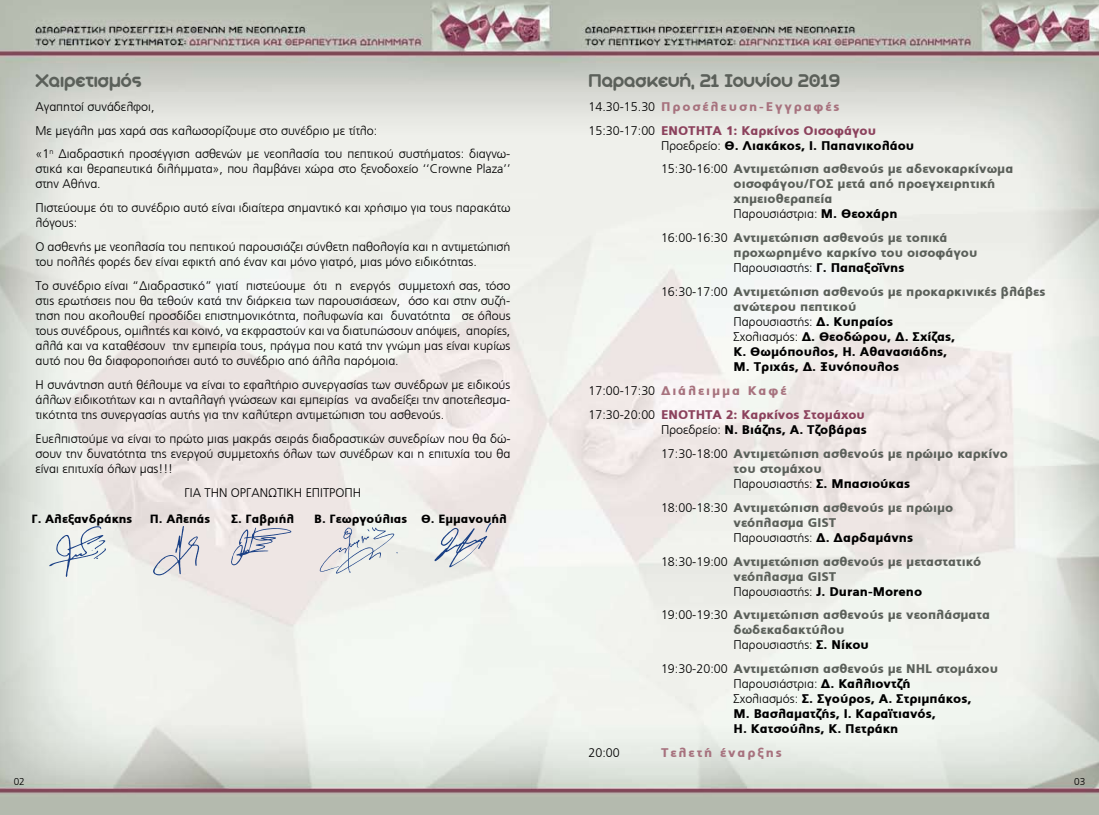
<style>
.page{position:relative;width:1099px;height:815px;background:#fff}
.page>*{position:absolute;margin:0;border:0;box-sizing:border-box;transform-origin:0 0}
.t1{font:20px "Aka Acid GR Soft Ice Cream";color:#5b605a}
.t2{font:300 12.5px/15px "PF Catalog";color:#000}
.t3{font:900 12.5px/15px "PF Catalog";color:#5b605a}
.t4{font:900 12.5px/15px "PF Catalog";color:#000}
.t5{font:900 12.5px/23.9px "PF Catalog";color:#8c425d}
.t6{font:900 12.5px "PF Catalog";letter-spacing:.15em;color:#a7727e}
.t7{font:900 11.88px "PF Catalog";color:#000}
.t8{font:300 10px "PF Catalog";color:#000}
.s1{font-weight:300;color:#000}
.s2{color:#a7727e}
.s3{color:#000}
.s4{font-weight:300}
.s5{color:#5b605a}
.s6{font-weight:900;color:#5b605a}
.s7{font-weight:900}
</style>
<div class="page">
<img style="left:0;top:0;width:1098px;height:815px">
<svg style="left:320px;top:527px;width:78px;height:47px;background:#dedfe0"></svg>
<svg style="left:49px;top:526px;width:57px;height:51px"></svg>
<svg style="left:153px;top:526px;width:46px;height:49px;background:#d7d4d9"></svg>
<svg style="left:231px;top:528px;width:60px;height:37px;background:#d0ced6"></svg>
<svg style="left:434px;top:523px;width:57px;height:44px;background:#d2d4da"></svg>
<h1 class="t1" style="left:35px;top:70px;width:108px">Χαιρετισμός</h1>
<p class="t2" style="left:35px;top:95px;width:476px;line-height:23.9px">Αγαπητοί συνάδελφοι,<br>Με μεγάλη μας χαρά σας καλωσορίζουμε στο συνέδριο με τίτλο:<br>«1<sup>η</sup> Διαδραστική προσέγγιση ασθενών με νεοπλασία του πεπτικού συστήματος: διαγνω-</p>
<p class="t2" style="left:35px;top:162px;width:476px">στικά και θεραπευτικά διλήμματα», που λαμβάνει χώρα στο ξενοδοχείο ‘‘Crowne Plaza’’ στην Αθήνα.</p>
<p class="t2" style="left:35px;top:201px;width:476px">Πιστεύουμε ότι το συνέδριο αυτό είναι ιδιαίτερα σημαντικό και χρήσιμο για τους παρακάτω λόγους:</p>
<p class="t2" style="left:35px;top:240px;width:476px">Ο ασθενής με νεοπλασία του πεπτικού παρουσιάζει σύνθετη παθολογία και η αντιμετώπισή του πολλές φορές δεν είναι εφικτή από έναν και μόνο γιατρό, μιας μόνο ειδικότητας.</p>
<p class="t2" style="left:35px;top:278px;width:476px;text-align:justify">Το συνέδριο είναι “Διαδραστικό” γιατί πιστεύουμε ότι η ενεργός συμμετοχή σας, τόσο στις ερωτήσεις που θα τεθούν κατά την διάρκεια των παρουσιάσεων, όσο και στην συζή&shy;τηση που ακολουθεί προσδίδει επιστημονικότητα, πολυφωνία και δυνατότητα σε όλους τους συνέδρους, ομιλητές και κοινό, να εκφραστούν και να διατυπώσουν απόψεις, απορίες, αλλά και να καταθέσουν την εμπειρία τους, πράγμα που κατά την γνώμη μας είναι κυρίως αυτό που θα διαφοροποιήσει αυτό το συνέδριο από άλλα παρόμοια.</p>
<p class="t2" style="left:35px;top:377px;width:476px;text-align:justify">Η συνάντηση αυτή θέλουμε να είναι το εφαλτήριο συνεργασίας των συνέδρων με ειδικούς άλλων ειδικοτήτων και η ανταλλαγή γνώσεων και εμπειρίας να αναδείξει την αποτελεσμα&shy;τικότητα της συνεργασίας αυτής για την καλύτερη αντιμετώπιση του ασθενούς.</p>
<p class="t2" style="left:35px;top:431px;width:476px;text-align:justify">Ευελπιστούμε να είναι το πρώτο μιας μακράς σειράς διαδραστικών συνεδρίων που θα δώ&shy;σουν την δυνατότητα της ενεργού συμμετοχής όλων των συνέδρων και η επιτυχία του θα είναι επιτυχία όλων μας!!!</p>
<p class="t2" style="left:185px;top:485px;width:178px">ΓΙΑ ΤΗΝ ΟΡΓΑΝΩΤΙΚΗ ΕΠΙΤΡΟΠΗ</p>
<p class="t7" style="left:31px;top:511px;width:102px">Γ. Αλεξανδράκης</p>
<p class="t7" style="left:150px;top:511px;width:62px">Π. Αλεπάς</p>
<p class="t7" style="left:231px;top:511px;width:65px">Σ. Γαβριήλ</p>
<p class="t7" style="left:314px;top:511px;width:194px">Β. Γεωργούλιας Θ. Εμμανουήλ</p>
<h1 class="t1" style="left:588px;top:70px;width:253px">Παρασκευή, 21 Ιουνίου 2019</h1>
<p class="t5" style="left:588px;top:95px;width:289px"><span class="s1">14.30-15.30</span> <span class="s2">Προσέλευση-Εγγραφές<br></span><span class="s1">15:30-17:00</span> ΕΝΟΤΗΤΑ 1: Καρκίνος Οισοφάγου</p>
<p class="t3" style="left:661px;top:133px;width:354px;line-height:23.9px"><span class="s1">Προεδρείο:</span> <span class="s3">Θ. Λιακάκος, Ι. Παπανικολάου<br></span><span class="s1">15:30-16:00</span> Αντιμετώπιση ασθενούς με αδενοκαρκίνωμα</p>
<p class="t3" style="left:733px;top:177px;width:263px">οισοφάγου/ΓΟΣ μετά από προεγχειρητική χημειοθεραπεία<br><span class="s1">Παρουσιάστρια:</span> <span class="s3">Μ. Θεοχάρη</span></p>
<p class="t3" style="left:733px;top:231px;width:245px;text-indent:-72px"><span class="s1">16:00-16:30</span> Αντιμετώπιση ασθενούς με τοπικά προχωρημένο καρκίνο του οισοφάγου<br><span class="s1">Παρουσιαστής:</span> <span class="s3">Γ. Παπαξοΐνης</span></p>
<p class="t4" style="left:733px;top:284px;width:313px;text-indent:-72px"><span class="s4">16:30-17:00</span> <span class="s5">Αντιμετώπιση ασθενούς με προκαρκινικές βλάβες ανώτερου πεπτικού<br></span><span class="s4">Παρουσιαστής:</span> Δ. Κυπραίος<br><span class="s4">Σχολιασμός:</span> Δ. Θεοδώρου, Δ. Σχίζας,<br>Κ. Θωμόπουλος, Η. Αθανασιάδης,<br>Μ. Τριχάς, Δ. Ξυνόπουλος</p>
<p class="t5" style="left:588px;top:379px;width:278px"><span class="s1">17:00-17:30</span> <span class="s2">Διάλειμμα Καφέ<br></span><span class="s1">17:30-20:00</span> ΕΝΟΤΗΤΑ 2: Καρκίνος Στομάχου</p>
<p class="t3" style="left:661px;top:418px;width:348px;line-height:23.9px"><span class="s1">Προεδρείο:</span> <span class="s3">Ν. Βιάζης, Α. Τζοβάρας<br></span><span class="s1">17:30-18:00</span> Αντιμετώπιση ασθενούς με πρώιμο καρκίνο</p>
<p class="t2" style="left:733px;top:461px;width:178px"><span class="s6">του στομάχου<br></span>Παρουσιαστής: <span class="s7">Σ. Μπασιούκας</span></p>
<p class="t3" style="left:733px;top:500px;width:221px;text-indent:-72px"><span class="s1">18:00-18:30</span> Αντιμετώπιση ασθενούς με πρώιμο νεόπλασμα GIST<br><span class="s1">Παρουσιαστής:</span> <span class="s3">Δ. Δαρδαμάνης</span></p>
<p class="t3" style="left:733px;top:554px;width:249px;text-indent:-72px"><span class="s1">18:30-19:00</span> Αντιμετώπιση ασθενούς με μεταστατικό νεόπλασμα GIST<br><span class="s1">Παρουσιαστής:</span> <span class="s3">J. Duran-Moreno</span></p>
<p class="t3" style="left:733px;top:608px;width:258px;text-indent:-72px"><span class="s1">19:00-19:30</span> Αντιμετώπιση ασθενούς με νεοπλάσματα δωδεκαδακτύλου<br><span class="s1">Παρουσιαστής:</span> <span class="s3">Σ. Νίκου</span></p>
<p class="t4" style="left:733px;top:661px;width:266px;text-indent:-72px"><span class="s4">19:30-20:00</span> <span class="s5">Αντιμετώπιση ασθενούς με NHL στομάχου </span><span class="s4">Παρουσιάστρια:</span> Δ. Καλλιοντζή<br><span class="s4">Σχολιασμός:</span> Σ. Σγούρος, Α. Στριμπάκος,<br>Μ. Βασλαματζής, Ι. Καραϊτιανός,<br>Η. Κατσούλης, Κ. Πετράκη</p>
<p class="t2" style="left:588px;top:745px;width:33px">20:00</p>
<p class="t6" style="left:661px;top:745px;width:122px">Τελετή έναρξης</p>
<p class="t8" style="left:14px;top:775px;width:13px">02</p>
<p class="t8" style="left:1074px;top:775px;width:13px">03</p>
</div>
